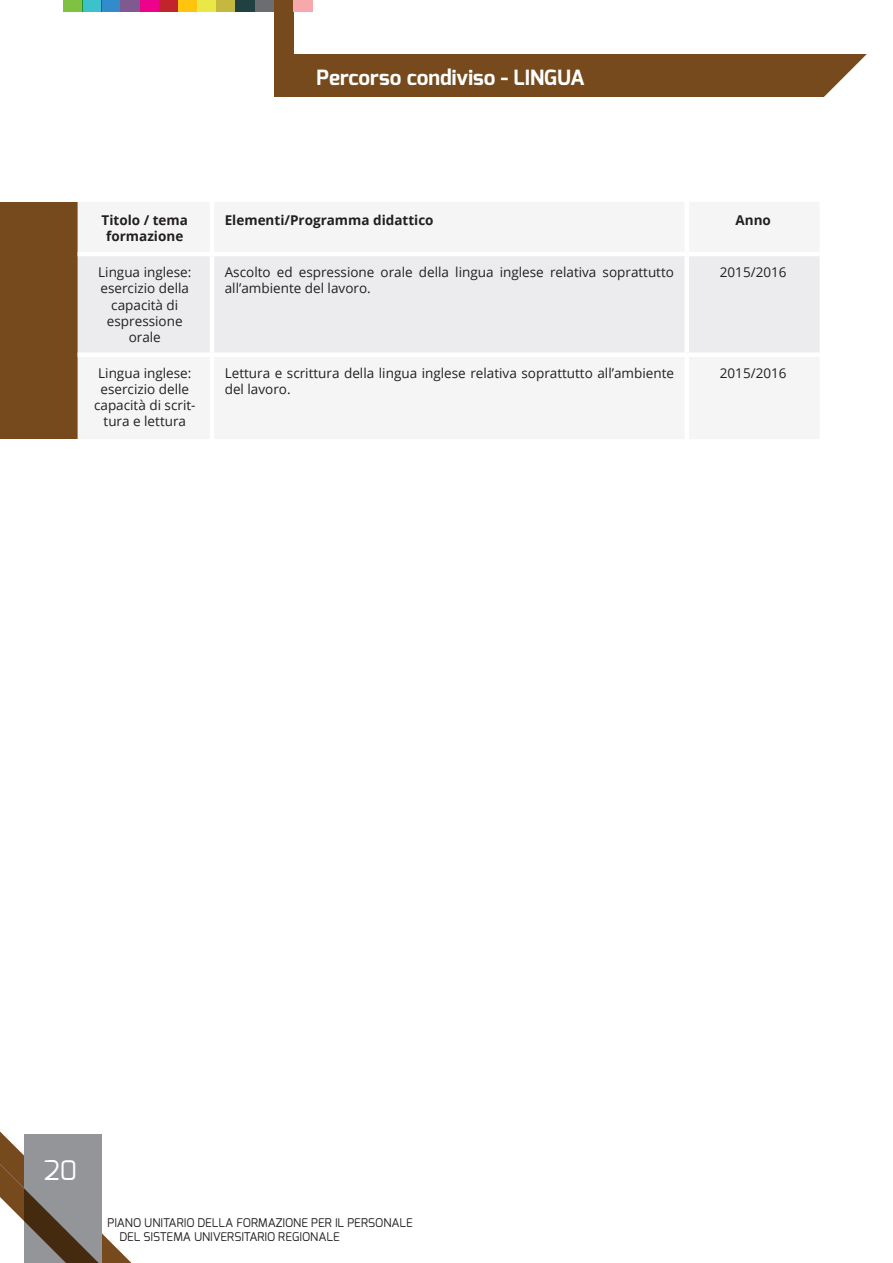
<style>
.page{position:relative;width:893px;height:1263px;background:#fff}
.page>*{position:absolute;margin:0;border:0;box-sizing:border-box;transform-origin:0 0}
.t1{font:27px "Exo";color:#fff}
.t2{font:700 21px "Exo";color:#fff}
.t3{font:13.5px/16.2px "Open Sans";color:#231f20;text-align:center}
.t4{font:700 13.5px/16.2px "Open Sans";color:#231f20;text-align:center}
.t5{font:12px/14.4px "Exo";color:#231f20}
</style>
<div class="page">
<div style="left:274px;top:54px;width:619px;height:43px;background:#764a1c"></div>
<svg style="left:0;top:1131px;width:132px;height:132px"></svg>
<div style="left:0;top:202px;width:78px;height:237px;background:#764a1c"></div>
<div style="left:63px;top:0;width:20px;height:11px;background:#7fc241"></div>
<div style="left:83px;top:0;width:19px;height:11px;background:#3dc1cc"></div>
<div style="left:102px;top:0;width:19px;height:11px;background:#328ccb"></div>
<div style="left:121px;top:0;width:19px;height:11px;background:#7f5a91"></div>
<div style="left:140px;top:0;width:19px;height:11px;background:#ed028c"></div>
<div style="left:159px;top:0;width:19px;height:11px;background:#c1242a"></div>
<div style="left:178px;top:0;width:20px;height:11px;background:#fec40e"></div>
<div style="left:198px;top:0;width:19px;height:11px;background:#eae846"></div>
<div style="left:217px;top:0;width:19px;height:11px;background:#c5b83e"></div>
<div style="left:236px;top:0;width:19px;height:11px;background:#204041"></div>
<div style="left:255px;top:0;width:19px;height:11px;background:#6c6d70"></div>
<div style="left:274px;top:0;width:20px;height:97px;background:#764a1c"></div>
<div style="left:294px;top:0;width:19px;height:11px;background:#f7a8aa"></div>
<div style="left:78px;top:256px;width:742px;height:96px;background:#ececee"></div>
<hr style="left:210px;top:256px;width:4px;height:96px;background:#fff">
<div style="left:684px;top:256px;width:5px;height:96px;background:#fff"></div>
<svg style="left:824px;top:54px;width:69px;height:43px"></svg>
<h2 class="t2" style="left:317px;top:64px;width:270px">Percorso condiviso - LINGUA</h2>
<p class="t4" style="left:102px;top:212px;width:88px">Titolo / tema formazione</p>
<p class="t4" style="left:225px;top:212px;width:210px">Elementi/Programma didattico</p>
<p class="t4" style="left:735px;top:212px;width:37px">Anno</p>
<p class="t3" style="left:98px;top:264px;width:95px">Lingua inglese: esercizio della capacità di espressione orale</p>
<p class="t3" style="left:225px;top:264px;width:451px;text-align:left">Ascolto ed espressione orale della lingua inglese relativa soprattutto all’ambiente del lavoro.</p>
<p class="t3" style="left:720px;top:264px;width:68px">2015/2016</p>
<p class="t3" style="left:94px;top:364px;width:103px">Lingua inglese: esercizio delle capacità di scrit&shy;tura e lettura</p>
<p class="t3" style="left:225px;top:364px;width:451px;text-align:left">Lettura e scrittura della lingua inglese relativa soprattutto all’ambiente del lavoro.</p>
<p class="t3" style="left:720px;top:364px;width:68px">2015/2016</p>
<h1 class="t1" style="left:44px;top:1153px;width:35px">20</h1>
<p class="t5" style="left:119px;top:1215px;width:295px;text-indent:-12px">PIANO UNITARIO DELLA FORMAZIONE PER IL PERSONALE<br>DEL SISTEMA UNIVERSITARIO REGIONALE</p>
</div>
